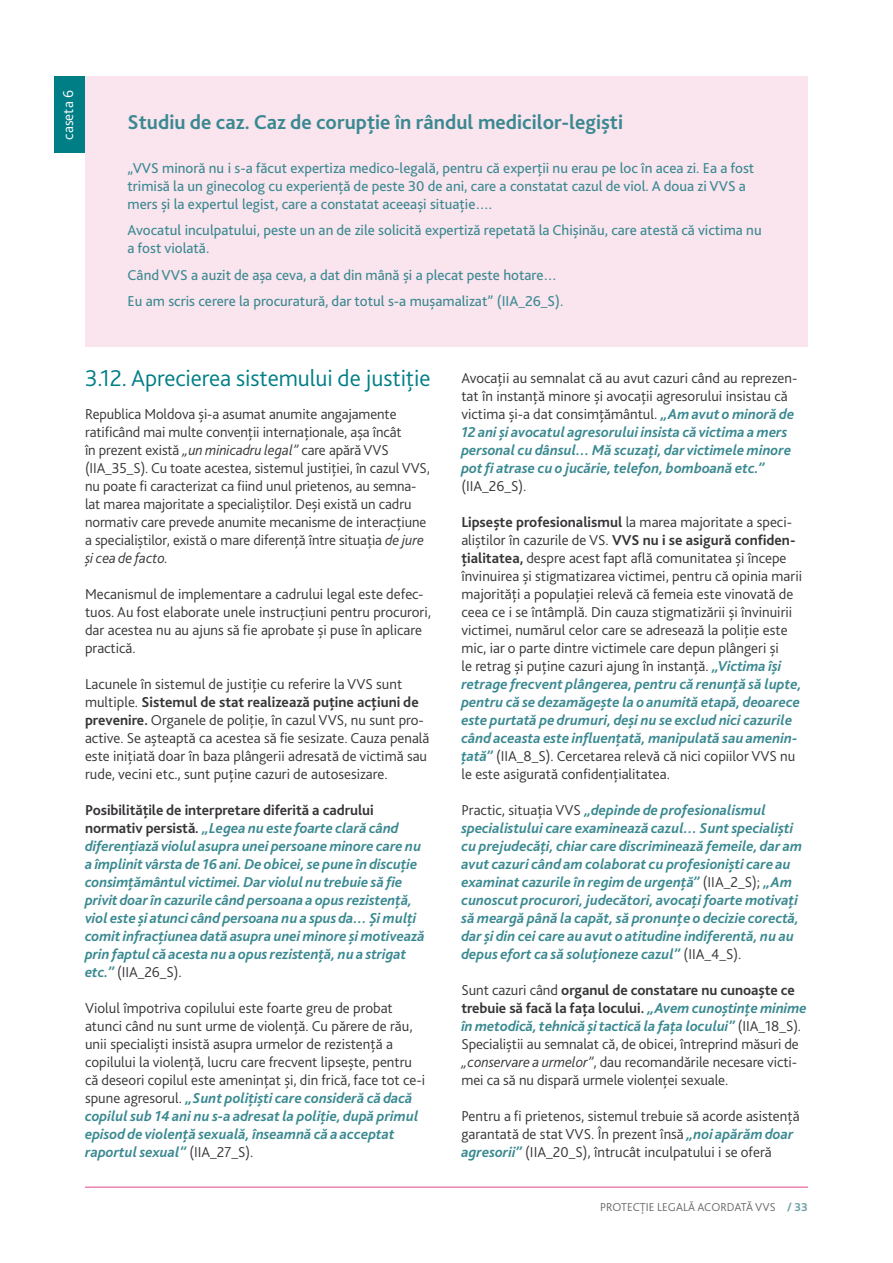
<style>
.page{position:relative;width:893px;height:1263px;background:#fff}
.page>*{position:absolute;margin:0;border:0;box-sizing:border-box;transform-origin:0 0}
.t1{font:300 24px "Bliss 2";letter-spacing:-.005em;color:#007e86}
.t2{font:700 21px "Bliss 2";color:#3a8991}
.t3{font:300 15px/18px "Bliss 2";color:#373437}
.t4{font:italic 700 15px/18px "Bliss 2";color:#3a8991}
.t5{font:15px/18px "Bliss 2";color:#3a8991}
.t6{font:300 15px "Bliss 2";color:#fff}
.t7{font:300 12px "Bliss 2";color:#68676c}
.s1{font-style:italic}
.s2{font-weight:700}
.s3{font-style:normal;color:#373437}
.s4{font-weight:300;font-style:normal;color:#373437}
.s5{font-weight:700;font-style:italic;color:#3a8991}
.s6{font-weight:700;color:#6e9ea6}
</style>
<div class="page">
<hr style="left:85px;top:1186px;width:723px;height:2px;background:#ec82b1">
<div style="left:85px;top:77px;width:723px;height:270px;background:#fae4ee"></div>
<div style="left:54px;top:77px;width:31px;height:76px;background:#007e86"></div>
<p class="t6" style="left:59px;top:140px;width:51px;rotate:-90deg">caseta 6</p>
<h2 class="t2" style="left:128px;top:109px;width:497px">Studiu de caz. Caz de corupție în rândul medicilor-legiști</h2>
<p class="t5" style="left:128px;top:158px;width:628px">„VVS minoră nu i s-a făcut expertiza medico-legală, pentru că experții nu erau pe loc în acea zi. Ea a fost trimisă la un ginecolog cu experiență de peste 30 de ani, care a constatat cazul de viol. A doua zi VVS a mers și la expertul legist, care a constatat aceeași situație….</p>
<p class="t5" style="left:128px;top:221px;width:636px">Avocatul inculpatului, peste un an de zile solicită expertiză repetată la Chișinău, care atestă că victima nu a fost violată.</p>
<p class="t5" style="left:128px;top:261px;width:437px;line-height:26.5px">Când VVS a auzit de așa ceva, a dat din mână și a plecat peste hotare…<br>Eu am scris cerere la procuratură, dar totul s-a mușamalizat” (IIA_26_S).</p>
<h1 class="t1" style="left:85px;top:363px;width:347px">3.12. Aprecierea sistemului de justiție</h1>
<p class="t3" style="left:85px;top:404px;width:346px">Republica Moldova și-a asumat anumite angajamente ratificând mai multe convenții internaționale, așa încât<br>în prezent există <span class="s1">„un minicadru legal”</span> care apără VVS (IIA_35_S). Cu toate acestea, sistemul justiției, în cazul VVS, nu poate fi caracterizat ca fiind unul prietenos, au semna&shy;lat marea majoritate a specialiștilor. Deși există un cadru normativ care prevede anumite mecanisme de interacțiune a specialiștilor, există o mare diferență între situația <span class="s1">de jure și cea de facto.</span></p>
<p class="t3" style="left:85px;top:584px;width:347px">Mecanismul de implementare a cadrului legal este defec&shy;tuos. Au fost elaborate unele instrucțiuni pentru procurori, dar acestea nu au ajuns să fie aprobate și puse în aplicare practică.</p>
<p class="t3" style="left:85px;top:674px;width:346px">Lacunele în sistemul de justiție cu referire la VVS sunt multiple. <span class="s2">Sistemul de stat realizează puține acțiuni de prevenire.</span> Organele de poliție, în cazul VVS, nu sunt pro&shy;active. Se așteaptă ca acestea să fie sesizate. Cauza penală este inițiată doar în baza plângerii adresată de victimă sau rude, vecini etc., sunt puține cazuri de autosesizare.</p>
<p class="t4" style="left:85px;top:800px;width:341px"><span class="s3">Posibilitățile de interpretare diferită a cadrului normativ persistă.</span> „Legea nu este foarte clară când diferențiază violul asupra unei persoane minore care nu a împlinit vârsta de 16 ani. De obicei, se pune în discuție consimțământul victimei. Dar violul nu trebuie să fie privit doar în cazurile când persoana a opus rezistență, viol este și atunci când persoana nu a spus da… Și mulți comit infracțiunea dată asupra unei minore și motivează prin faptul că acesta nu a opus rezistență, nu a strigat etc.” <span class="s4">(IIA_26_S).</span></p>
<p class="t3" style="left:85px;top:998px;width:341px">Violul împotriva copilului este foarte greu de probat atunci când nu sunt urme de violență. Cu părere de rău, unii specialiști insistă asupra urmelor de rezistență a copilului la violență, lucru care frecvent lipsește, pentru că deseori copilul este amenințat și, din frică, face tot ce-i spune agresorul. <span class="s5">„Sunt polițiști care consideră că dacă copilul sub 14 ani nu s-a adresat la poliție, după primul episod de violență sexuală, înseamnă că a acceptat raportul sexual”</span> (IIA_27_S).</p>
<p class="t4" style="left:461px;top:368px;width:338px"><span class="s4">Avocații au semnalat că au avut cazuri când au reprezen&shy;tat în instanță minore și avocații agresorului insistau că victima și-a dat consimțământul.</span> „Am avut o minoră de 12 ani și avocatul agresorului insista că victima a mers personal cu dânsul… Mă scuzați, dar victimele minore pot fi atrase cu o jucărie, telefon, bomboană etc.”</p>
<p class="t3" style="left:461px;top:476px;width:67px">(IIA_26_S).</p>
<p class="t3" style="left:461px;top:512px;width:342px"><span class="s2">Lipsește profesionalismul</span> la marea majoritate a speci&shy;aliștilor în cazurile de VS. <span class="s2">VVS nu i se asigură confiden&shy;țialitatea,</span> despre acest fapt află comunitatea și începe învinuirea și stigmatizarea victimei, pentru că opinia marii majorități a populației relevă că femeia este vinovată de ceea ce i se întâmplă. Din cauza stigmatizării și învinuirii victimei, numărul celor care se adresează la poliție este mic, iar o parte dintre victimele care depun plângeri și<br>le retrag și puține cazuri ajung în instanță. <span class="s5">„Victima își retrage frecvent plângerea, pentru că renunță să lupte, pentru că se dezamăgește la o anumită etapă, deoarece este purtată pe drumuri, deși nu se exclud nici cazurile când aceasta este influențată, manipulată sau amenin&shy;țată”</span> (IIA_8_S). Cercetarea relevă că nici copiilor VVS nu le este asigurată confidențialitatea.</p>
<p class="t4" style="left:461px;top:800px;width:342px"><span class="s4">Practic, situația VVS</span> „depinde de profesionalismul specialistului care examinează cazul… Sunt specialiști cu prejudecăți, chiar care discriminează femeile, dar am avut cazuri când am colaborat cu profesioniști care au examinat cazurile în regim de urgență” <span class="s4">(IIA_2_S);</span> „Am cunoscut procurori, judecători, avocați foarte motivați să meargă până la capăt, să pronunțe o decizie corectă, dar și din cei care au avut o atitudine indiferentă, nu au depus efort ca să soluționeze cazul” <span class="s4">(IIA_4_S).</span></p>
<p class="t3" style="left:461px;top:980px;width:347px">Sunt cazuri când <span class="s2">organul de constatare nu cunoaște ce trebuie să facă la fața locului.</span> <span class="s5">„Avem cunoștințe minime în metodică, tehnică și tactică la fața locului”</span> (IIA_18_S).<br>Specialiștii au semnalat că, de obicei, întreprind măsuri de <span class="s1">„conservare a urmelor”</span>, dau recomandările necesare victi&shy;mei ca să nu dispară urmele violenței sexuale.</p>
<p class="t3" style="left:461px;top:1106px;width:340px">Pentru a fi prietenos, sistemul trebuie să acorde asistență garantată de stat VVS. În prezent însă <span class="s5">„noi apărăm doar agresorii”</span> (IIA_20_S), întrucât inculpatului i se oferă</p>
<p class="t7" style="left:600px;top:1199px;width:209px">PROTECȚIE LEGALĂ ACORDATĂ VVS <span class="s6">/ 33</span></p>
</div>
